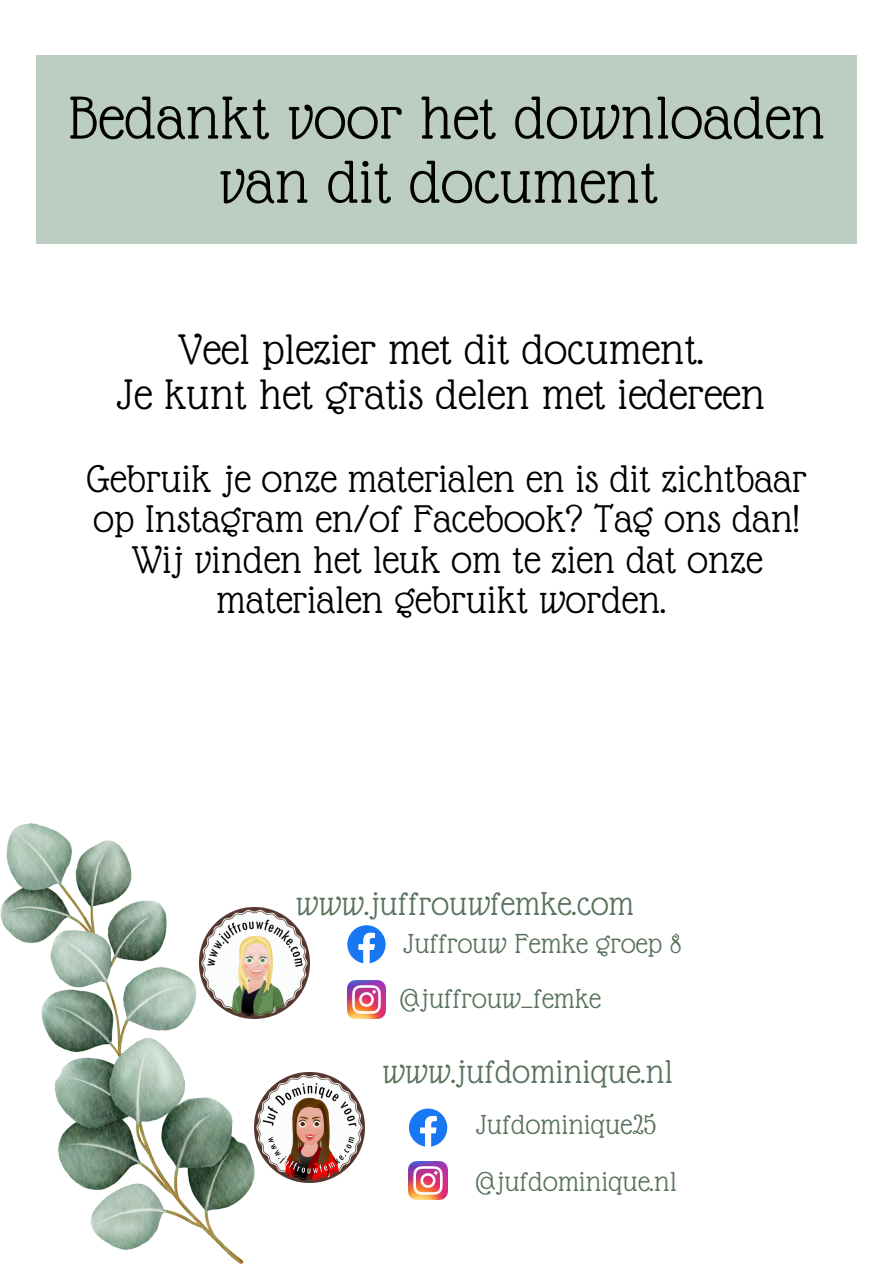
<style>
.page{position:relative;width:894px;height:1264px;background:#fff}
.page>*{position:absolute;margin:0;border:0;box-sizing:border-box;transform-origin:0 0}
.t1{font:65.85px/64.2px "Glass Antiqua";letter-spacing:.01em;color:#000;text-align:center}
.t2{font:46.35px/45px "Glass Antiqua";letter-spacing:.01em;color:#000;text-align:center}
.t3{font:41.85px/40.5px "Glass Antiqua";letter-spacing:.01em;color:#000;text-align:center}
.t4{font:35.85px "Glass Antiqua";letter-spacing:.01em;color:#58725d}
.t5{font:29.85px "Glass Antiqua";letter-spacing:.01em;color:#58725d}
</style>
<div class="page">
<div style="left:37px;top:56px;width:819px;height:188px;background:#bbcec1"></div>
<img style="left:0;top:823px;width:254px;height:440px">
<svg style="left:347px;top:925px;width:38px;height:38px"></svg>
<img style="left:199px;top:907px;width:110px;height:111px">
<img style="left:347px;top:980px;width:38px;height:38px">
<img style="left:254px;top:1072px;width:111px;height:110px">
<svg style="left:409px;top:1108px;width:38px;height:38px"></svg>
<img style="left:409px;top:1161px;width:38px;height:38px">
<p class="t1" style="left:69px;top:86px;width:757px">Bedankt voor het downloaden van dit document</p>
<p class="t2" style="left:117px;top:327px;width:649px">Veel plezier met dit document.<br>Je kunt het gratis delen met iedereen</p>
<h3 class="t3" style="left:87px;top:458px;width:721px">Gebruik je onze materialen en is dit zichtbaar op Instagram en/of Facebook? Tag ons dan!<br>Wij vinden het leuk om te zien dat onze materialen gebruikt worden.</h3>
<p class="t4" style="left:296px;top:885px;width:339px">www.juffrouwfemke.com</p>
<p class="t5" style="left:403px;top:928px;width:279px">Juffrouw Femke groep 8</p>
<p class="t5" style="left:400px;top:983px;width:202px">@juffrouw_femke</p>
<h3 class="t4" style="left:382px;top:1053px;width:292px">www.jufdominique.nl</h3>
<p class="t5" style="left:476px;top:1109px;width:182px">Jufdominique25</p>
<p class="t5" style="left:475px;top:1165px;width:202px">@jufdominique.nl</p>
</div>
